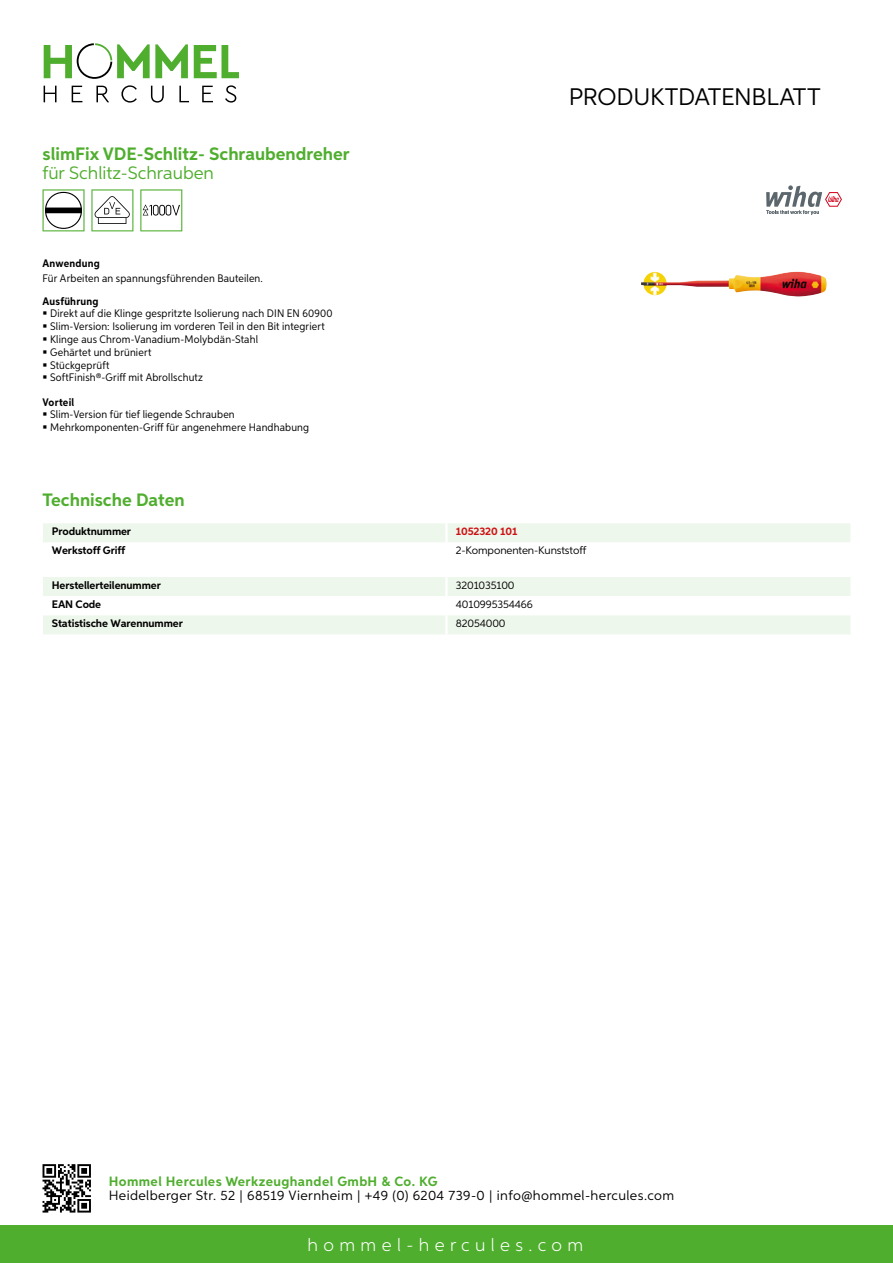
<style>
.page{position:relative;width:893px;height:1263px;background:#fff}
.page>*{position:absolute;margin:0;border:0;box-sizing:border-box;transform-origin:0 0}
.t1{font:24px "Aspira";letter-spacing:-.01em;color:#000}
.t2{font:700 18px "Aspira";color:#50ae2f}
.t3{font:18px "Aspira";color:#50ae2f}
.t4{font:300 18px "Aspira";letter-spacing:.3em;color:#fff}
.t5{font:13.5px "Aspira";letter-spacing:.03em;color:#000}
.t6{font:700 13.5px "Aspira";letter-spacing:.03em;color:#50ae2f}
.t7{font:10.95px/12.8px "Aspira Nar";letter-spacing:.015em;color:#000}
.t8{font:700 10.95px "Aspira";letter-spacing:-.01em;color:#000}
.t9{font:10.95px "Aspira";letter-spacing:-.01em;color:#000}
.t10{font:700 10.95px "Aspira Nar";letter-spacing:.02em;color:#000}
.t11{font:700 10.95px "Aspira";letter-spacing:-.01em;color:#cd1013}
</style>
<div class="page">
<div style="left:0;top:1226px;width:893px;height:37px;background:#50ae2f"></div>
<svg style="left:43px;top:1164px;width:48px;height:48px"></svg>
<svg style="left:194px;top:45px;width:45px;height:33px"></svg>
<svg style="left:44px;top:43px;width:144px;height:36px"></svg>
<svg style="left:44px;top:86px;width:13px;height:16px"></svg>
<svg style="left:72px;top:86px;width:10px;height:16px"></svg>
<svg style="left:96px;top:86px;width:13px;height:16px"></svg>
<svg style="left:121px;top:85px;width:16px;height:18px"></svg>
<svg style="left:151px;top:86px;width:13px;height:17px"></svg>
<svg style="left:179px;top:86px;width:10px;height:16px"></svg>
<svg style="left:202px;top:86px;width:11px;height:16px"></svg>
<svg style="left:225px;top:85px;width:11px;height:18px"></svg>
<div style="left:43px;top:523px;width:807px;height:19px;background:#eef7eb"></div>
<svg style="left:43px;top:577px;width:807px;height:57px"></svg>
<hr style="left:445px;top:615px;width:3px;height:19px;background:#fff">
<svg style="left:43px;top:189px;width:42px;height:42px"></svg>
<svg style="left:91px;top:189px;width:42px;height:42px"></svg>
<svg style="left:140px;top:189px;width:42px;height:42px"></svg>
<img style="left:641px;top:271px;width:186px;height:26px">
<svg style="left:766px;top:185px;width:76px;height:30px"></svg>
<h2 class="t2" style="left:43px;top:142px;width:309px">slimFix VDE-Schlitz- Schraubendreher</h2>
<h2 class="t3" style="left:43px;top:162px;width:173px">für Schlitz-Schrauben</h2>
<p class="t10" style="left:43px;top:257px;width:59px">Anwendung</p>
<p class="t7" style="left:43px;top:272px;width:222px">Für Arbeiten an spannungsführenden Bauteilen.</p>
<p class="t10" style="left:43px;top:294px;width:58px">Ausführung</p>
<p class="t7" style="left:50px;top:307px;width:284px">Direkt auf die Klinge gespritzte Isolierung nach DIN EN 60900<br>Slim-Version: Isolierung im vorderen Teil in den Bit integriert Klinge aus Chrom-Vanadium-Molybdän-Stahl<br>Gehärtet und brüniert<br>Stückgeprüft<br>SoftFinish®-Griff mit Abrollschutz</p>
<p class="t10" style="left:43px;top:395px;width:33px">Vorteil</p>
<p class="t7" style="left:50px;top:408px;width:261px">Slim-Version für tief liegende Schrauben<br>Mehrkomponenten-Griff für angenehmere Handhabung</p>
<h1 class="t1" style="left:569px;top:82px;width:253px">Produktdatenblatt</h1>
<h2 class="t2" style="left:43px;top:489px;width:144px">Technische Daten</h2>
<p class="t8" style="left:52px;top:525px;width:81px">Produktnummer</p>
<p class="t11" style="left:456px;top:525px;width:63px">1052320 101</p>
<p class="t8" style="left:52px;top:544px;width:75px">Werkstoff Griff</p>
<p class="t9" style="left:456px;top:544px;width:132px">2-Komponenten-Kunststoff</p>
<p class="t8" style="left:52px;top:578px;width:111px">Herstellerteilenummer</p>
<p class="t9" style="left:456px;top:578px;width:60px">3201035100</p>
<p class="t8" style="left:52px;top:598px;width:51px">EAN Code</p>
<p class="t9" style="left:456px;top:598px;width:78px">4010995354466</p>
<p class="t8" style="left:52px;top:617px;width:132px">Statistische Warennummer</p>
<p class="t9" style="left:456px;top:617px;width:51px">82054000</p>
<p class="t6" style="left:109px;top:1172px;width:330px">Hommel Hercules Werkzeughandel GmbH &amp; Co. KG</p>
<p class="t5" style="left:109px;top:1187px;width:567px">Heidelberger Str. 52 | 68519 Viernheim | +49 (0) 6204 739-0 | info@hommel-hercules.com</p>
<h2 class="t4" style="left:307px;top:1234px;width:277px">hommel-hercules.com</h2>
</div>
